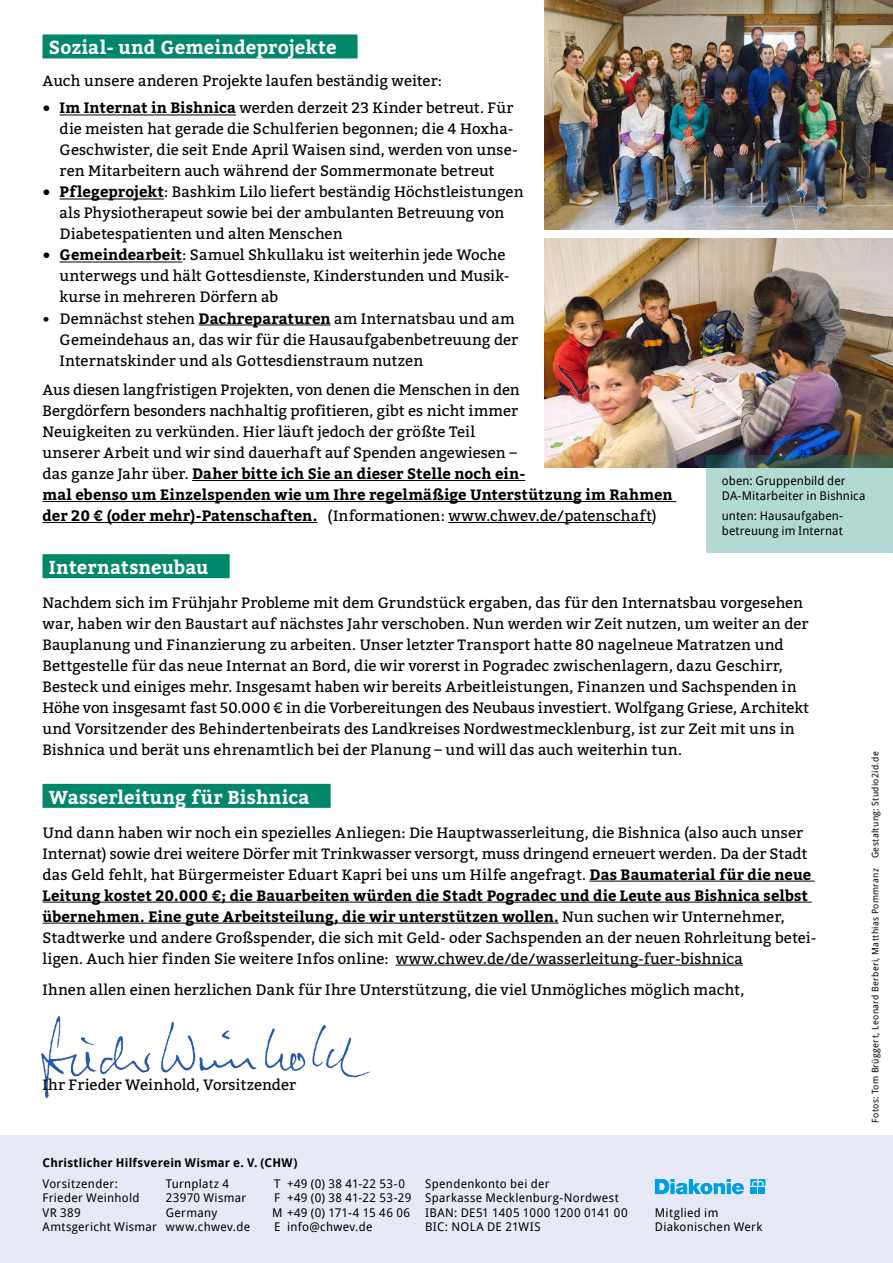
<style>
.page{position:relative;width:893px;height:1263px;background:#fff}
.page>*{position:absolute;margin:0;border:0;box-sizing:border-box;transform-origin:0 0}
.t1{font:700 18.75px "Bitter";letter-spacing:.01em;color:#fff}
.t2{font:15px/21px "Bitter";letter-spacing:.005em;color:#000}
.t3{font:12px/14.2px "Droid Sans";letter-spacing:.025em;color:#000}
.t4{font:12px/14.2px "Droid Sans";letter-spacing:.005em;color:#000}
.t5{font:700 12px "Droid Sans";letter-spacing:.02em;color:#000}
.t6{font:9px "Droid Sans";letter-spacing:.035em;color:#000}
.s1{font-weight:700}
</style>
<div class="page">
<img style="left:41px;top:1015px;width:330px;height:84px">
<div style="left:43px;top:34px;width:315px;height:24px;background:#008669"></div>
<hr style="left:60px;top:115px;width:176px;height:1px;background:#000">
<hr style="left:60px;top:199px;width:104px;height:1px;background:#000">
<hr style="left:60px;top:262px;width:122px;height:1px;background:#000">
<hr style="left:199px;top:325px;width:132px;height:1px;background:#000">
<hr style="left:192px;top:480px;width:333px;height:1px;background:#000">
<hr style="left:43px;top:501px;width:633px;height:1px;background:#000">
<hr style="left:43px;top:522px;width:274px;height:1px;background:#000">
<hr style="left:448px;top:522px;width:204px;height:1px;background:#000">
<div style="left:43px;top:554px;width:187px;height:24px;background:#008669"></div>
<div style="left:43px;top:784px;width:288px;height:24px;background:#008669"></div>
<hr style="left:589px;top:881px;width:226px;height:1px;background:#000">
<hr style="left:43px;top:902px;width:769px;height:1px;background:#000">
<hr style="left:43px;top:923px;width:516px;height:1px;background:#000">
<hr style="left:396px;top:965px;width:347px;height:1px;background:#000">
<div style="left:0;top:1135px;width:893px;height:128px;background:#e7e9f6"></div>
<svg style="left:655px;top:1179px;width:89px;height:15px"></svg>
<svg style="left:750px;top:1179px;width:15px;height:7px"></svg>
<div style="left:750px;top:1187px;width:7px;height:7px;background:#009ee3"></div>
<div style="left:758px;top:1187px;width:7px;height:7px;background:#009ee3"></div>
<img style="left:544px;top:0;width:349px;height:230px">
<img style="left:544px;top:238px;width:349px;height:230px">
<svg style="left:706px;top:455px;width:187px;height:98px;background:#a2c8c0"></svg>
<p class="t1" style="left:49px;top:37px;width:289px">Sozial- und Gemeindeprojekte</p>
<p class="t2" style="left:43px;top:71px;width:401px">Auch unsere anderen Projekte laufen beständig weiter:</p>
<p class="t2" style="left:60px;top:98px;width:460px;text-indent:-17px"><span class="s1">• Im Internat in Bishnica</span> werden derzeit 23 Kinder betreut. Für die meisten hat gerade die Schulferien begonnen; die 4 Hoxha-Geschwister, die seit Ende April Waisen sind, werden von unse&shy;ren Mitarbeitern auch während der Sommermonate betreut</p>
<p class="t2" style="left:60px;top:182px;width:466px;text-indent:-17px"><span class="s1">• Pflegeprojekt</span>: Bashkim Lilo liefert beständig Höchstleistungen als Physiotherapeut sowie bei der ambulanten Betreuung von<br>Diabetespatienten und alten Menschen</p>
<p class="t2" style="left:60px;top:245px;width:451px;text-indent:-17px"><span class="s1">• Gemeindearbeit</span>: Samuel Shkullaku ist weiterhin jede Woche unterwegs und hält Gottesdienste, Kinderstunden und Musik&shy;kurse in mehreren Dörfern ab</p>
<p class="t2" style="left:60px;top:308px;width:460px;text-indent:-17px">• Demnächst stehen <span class="s1">Dachreparaturen</span> am Internatsbau und am<br>Gemeindehaus an, das wir für die Hausaufgabenbetreuung der<br>Internatskinder und als Gottesdienstraum nutzen</p>
<p class="t2" style="left:43px;top:379px;width:632px">Aus diesen langfristigen Projekten, von denen die Menschen in den<br>Bergdörfern besonders nachhaltig profitieren, gibt es nicht immer<br>Neuigkeiten zu verkünden. Hier läuft jedoch der größte Teil<br>unserer Arbeit und wir sind dauerhaft auf Spenden angewiesen –<br>das ganze Jahr über. <span class="s1">Daher bitte ich Sie an dieser Stelle noch ein-<br>mal ebenso um Einzelspenden wie um Ihre regelmäßige Unterstützung im Rahmen der 20 € (oder mehr)-Patenschaften.</span> (Informationen: www.chwev.de/patenschaft)</p>
<p class="t1" style="left:49px;top:556px;width:161px">Internatsneubau</p>
<p class="t2" style="left:43px;top:592px;width:768px">Nachdem sich im Frühjahr Probleme mit dem Grundstück ergaben, das für den Internatsbau vorgesehen war, haben wir den Baustart auf nächstes Jahr verschoben. Nun werden wir Zeit nutzen, um weiter an der Bauplanung und Finanzierung zu arbeiten. Unser letzter Transport hatte 80 nagelneue Matratzen und Bettgestelle für das neue Internat an Bord, die wir vorerst in Pogradec zwischenlagern, dazu Geschirr, Besteck und einiges mehr. Insgesamt haben wir bereits Arbeitleistungen, Finanzen und Sachspenden in Höhe von insgesamt fast 50.000 € in die Vorbereitungen des Neubaus investiert. Wolfgang Griese, Architekt und Vorsitzender des Behindertenbeirats des Landkreises Nordwestmecklenburg, ist zur Zeit mit uns in Bishnica und berät uns ehrenamtlich bei der Planung – und will das auch weiterhin tun.</p>
<p class="t1" style="left:49px;top:786px;width:262px">Wasserleitung für Bishnica</p>
<p class="t2" style="left:43px;top:822px;width:775px">Und dann haben wir noch ein spezielles Anliegen: Die Hauptwasserleitung, die Bishnica (also auch unser Internat) sowie drei weitere Dörfer mit Trinkwasser versorgt, muss dringend erneuert werden. Da der Stadt das Geld fehlt, hat Bürgermeister Eduart Kapri bei uns um Hilfe angefragt. <span class="s1">Das Baumaterial für die neue Leitung kostet 20.000 €; die Bauarbeiten würden die Stadt Pogradec und die Leute aus Bishnica selbst übernehmen. Eine gute Arbeitsteilung, die wir unterstützen wollen.</span> Nun suchen wir Unternehmer, Stadtwerke und andere Großspender, die sich mit Geld- oder Sachspenden an der neuen Rohrleitung betei&shy;ligen. Auch hier finden Sie weitere Infos online: www.chwev.de/de/wasserleitung-fuer-bishnica</p>
<p class="t2" style="left:43px;top:980px;width:703px">Ihnen allen einen herzlichen Dank für Ihre Unterstützung, die viel Unmögliches möglich macht,</p>
<p class="t4" style="left:722px;top:474px;width:145px">oben: Gruppenbild der<br>DA-Mitarbeiter in Bishnica</p>
<p class="t3" style="left:722px;top:509px;width:122px">unten: Hausaufgaben&shy;betreuung im Internat</p>
<p class="t6" style="left:870px;top:1123px;width:372px;rotate:-90deg">Fotos: Tom Brüggert, Leonard Berberi, Matthias Pommranz Gestaltung: Studio2id.de</p>
<p class="t2" style="left:43px;top:1074px;width:255px">Ihr Frieder Weinhold, Vorsitzender</p>
<p class="t5" style="left:43px;top:1155px;width:256px">Christlicher Hilfsverein Wismar e. V. (CHW)</p>
<p class="t3" style="left:272px;top:1177px;width:141px">T +49 (0) 38 41-22 53-0<br>F +49 (0) 38 41-22 53-29<br>M +49 (0) 171-4 15 46 06<br>E info@chwev.de</p>
<p class="t3" style="left:425px;top:1177px;width:204px">Spendenkonto bei der<br>Sparkasse Mecklenburg-Nordwest<br>IBAN: DE51 1405 1000 1200 0141 00<br>BIC: NOLA DE 21WIS</p>
<p class="t3" style="left:43px;top:1177px;width:116px">Vorsitzender:<br>Frieder Weinhold<br>VR 389<br>Amtsgericht Wismar</p>
<p class="t3" style="left:166px;top:1177px;width:86px">Turnplatz 4<br>23970 Wismar<br>Germany www.chwev.de</p>
<p class="t3" style="left:655px;top:1205px;width:109px">Mitglied im<br>Diakonischen Werk</p>
</div>
